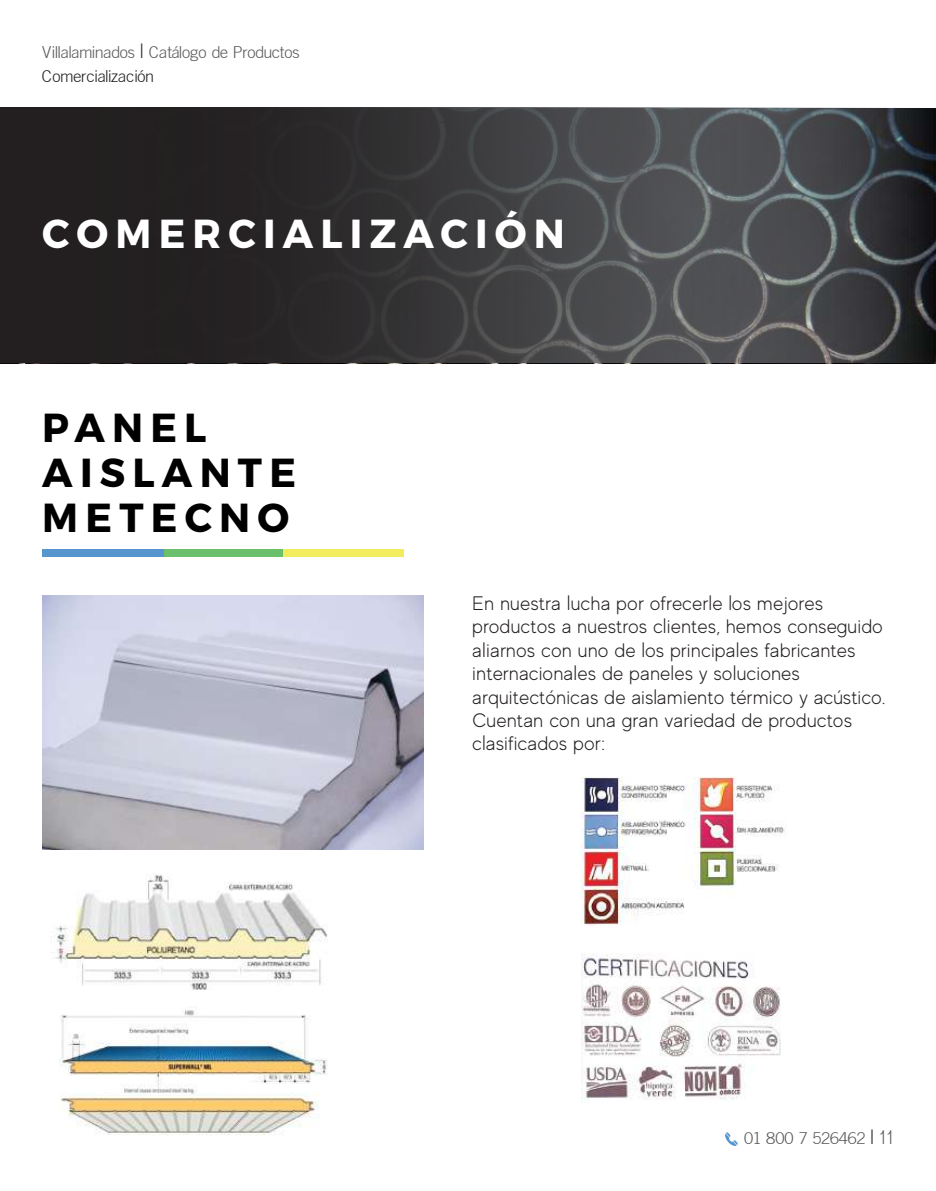
<style>
.page{position:relative;width:936px;height:1191px;background:#fff}
.page>*{position:absolute;margin:0;border:0;box-sizing:border-box;transform-origin:0 0}
.t1{font:40.5px/45px "Trueno Bd";letter-spacing:.185em;color:#000}
.t2{font:40.5px "Trueno Bd";letter-spacing:.185em;color:#fff}
.t3{font:300 19.5px/23.4px "MADE Evolve Sans";color:#231f20}
.t4{font:16.5px/23.5px "Tradition Sans X Light";color:#58595b}
.s1{font-size:19.5px;color:#231f20}
.s2{color:#231f20}
.s3{font-family:"MADE Evolve Sans";font-weight:300;font-size:19.5px}
</style>
<div class="page">
<svg style="left:0;top:108px;width:935px;height:255px;background:#39383a"></svg>
<div style="left:283px;top:549px;width:121px;height:8px;background:#f2ec5a"></div>
<div style="left:164px;top:549px;width:119px;height:8px;background:#67be6a"></div>
<div style="left:42px;top:549px;width:122px;height:8px;background:#5192cd"></div>
<img style="left:581px;top:953px;width:200px;height:148px">
<img style="left:580px;top:777px;width:206px;height:148px">
<img style="left:51px;top:873px;width:277px;height:116px">
<img style="left:59px;top:1007px;width:269px;height:129px">
<img style="left:42px;top:595px;width:382px;height:255px">
<svg style="left:725px;top:1132px;width:12px;height:14px"></svg>
<p class="t4" style="left:42px;top:40px;width:258px">Villalaminados <span class="s1">|</span> Catálogo de Productos<br><span class="s2">Comercialización</span></p>
<h1 class="t2" style="left:42px;top:209px;width:524px">COMERCIALIZACIÓN</h1>
<h1 class="t1" style="left:42px;top:405px;width:255px">PANEL<br>AISLANTE<br>METECNO</h1>
<p class="t3" style="left:472px;top:591px;width:415px">En nuestra lucha por ofrecerle los mejores productos a nuestros clientes, hemos conseguido aliarnos con uno de los principales fabricantes internacionales de paneles y soluciones arquitectónicas de aislamiento térmico y acústico.<br>Cuentan con una gran variedad de productos clasificados por:</p>
<p class="t4" style="left:744px;top:1126px;width:150px">01 800 7 526462 <span class="s1">|</span> <span class="s3">11</span></p>
</div>
